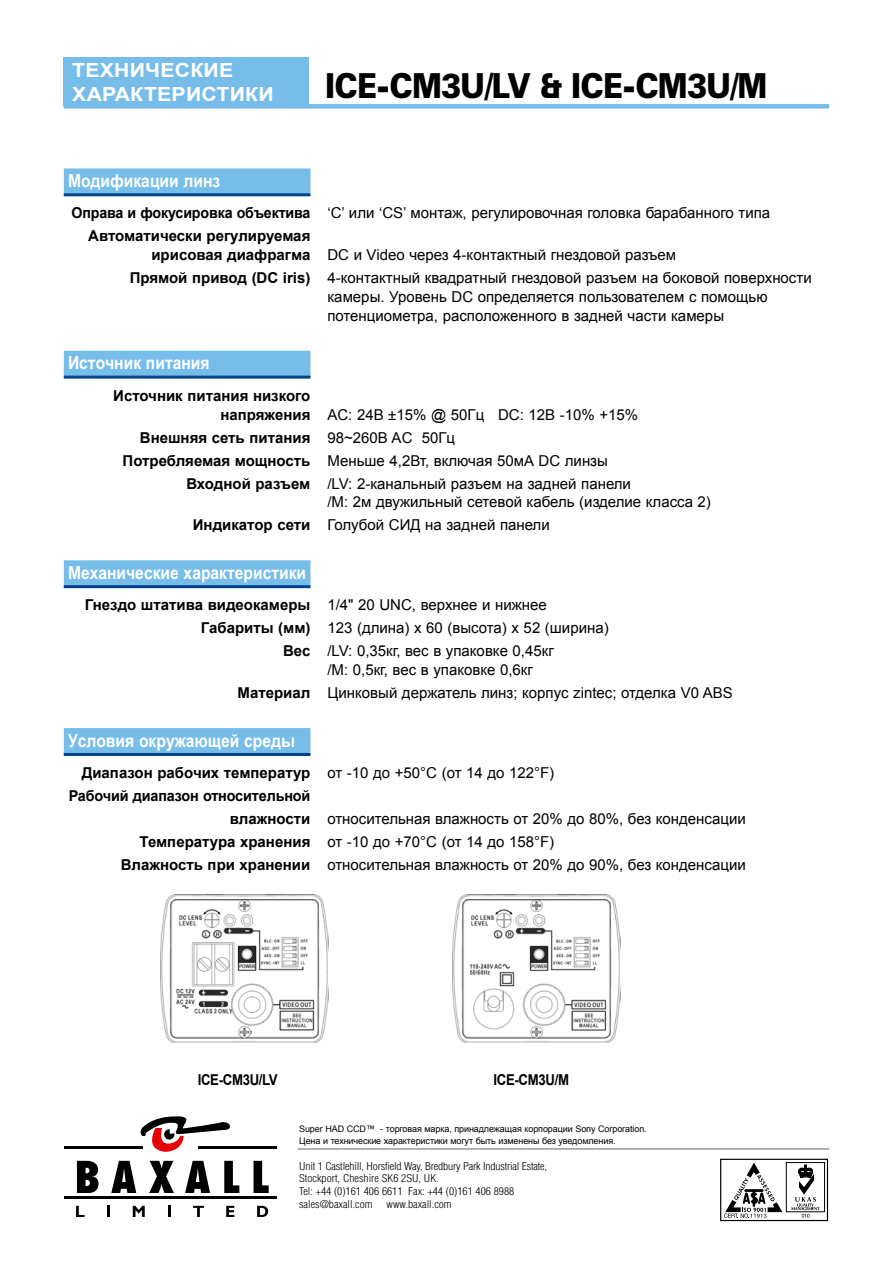
<style>
.page{position:relative;width:893px;height:1263px;background:#fff}
.page>*{position:absolute;margin:0;border:0;box-sizing:border-box;transform-origin:0 0}
.t1{font:900 34.5px "Zurich BT";letter-spacing:-.025em;color:#000;scale:.88 1}
.t2{font:700 19.5px/23.5px "Arial";letter-spacing:.01em;color:#fff;scale:1.09 1}
.t3{font:700 18px "Arial Narrow";color:#fff;scale:1.06 1}
.t4{font:15px/23px "Arial";color:#000}
.t5{font:700 15px/18.8px "Arial";color:#000}
.t6{font:700 15px "Arial";color:#000;scale:.96 1}
.t7{font:700 15px "Arial";letter-spacing:-.025em;color:#000;scale:.88 1}
.t8{font:700 15px "Arial";color:#000;scale:.88 1}
.t9{font:300 condensed 10.5px/12.9px "Helvetica";color:#000;scale:1.1 1}
.t10{font:9px/12px "Arial";letter-spacing:-.01em;color:#000}
.s1{font-weight:700}
.s2{font-weight:400}
</style>
<div class="page">
<div style="left:64px;top:57px;width:245px;height:49px;background:#76bde9"></div>
<div style="left:64px;top:104px;width:765px;height:5px;background:#76bde9"></div>
<hr style="left:298px;top:1148px;width:531px;height:2px;background:#97979b">
<svg style="left:140px;top:1116px;width:90px;height:36px"></svg>
<svg style="left:77px;top:1161px;width:22px;height:32px"></svg>
<svg style="left:111px;top:1161px;width:25px;height:32px"></svg>
<svg style="left:149px;top:1161px;width:25px;height:32px"></svg>
<svg style="left:185px;top:1161px;width:25px;height:32px"></svg>
<svg style="left:224px;top:1161px;width:15px;height:32px"></svg>
<svg style="left:254px;top:1161px;width:15px;height:32px"></svg>
<hr style="left:64px;top:1197px;width:212px;height:2px;background:#000">
<hr style="left:64px;top:1147px;width:79px;height:2px;background:#000">
<hr style="left:198px;top:1147px;width:78px;height:2px;background:#000">
<svg style="left:76px;top:1206px;width:9px;height:11px"></svg>
<svg style="left:107px;top:1206px;width:3px;height:11px"></svg>
<svg style="left:133px;top:1206px;width:12px;height:11px"></svg>
<svg style="left:168px;top:1206px;width:3px;height:11px"></svg>
<svg style="left:193px;top:1206px;width:11px;height:11px"></svg>
<svg style="left:226px;top:1206px;width:8px;height:11px"></svg>
<svg style="left:257px;top:1206px;width:11px;height:11px"></svg>
<div style="left:720px;top:1159px;width:108px;height:62px;border:1px solid #000"></div>
<div style="left:786px;top:1162px;width:39px;height:50px;border:1px solid #000"></div>
<svg style="left:791px;top:1165px;width:28px;height:53px"></svg>
<svg style="left:724px;top:1162px;width:58px;height:56px"></svg>
<div style="left:64px;top:168px;width:246px;height:27px;background:#76bde9"></div>
<hr style="left:64px;top:193px;width:246px;height:3px;background:#00448c">
<div style="left:64px;top:351px;width:246px;height:27px;background:#76bde9"></div>
<hr style="left:64px;top:376px;width:246px;height:3px;background:#00448c">
<div style="left:64px;top:560px;width:246px;height:27px;background:#76bde9"></div>
<hr style="left:64px;top:585px;width:246px;height:3px;background:#00448c">
<div style="left:64px;top:728px;width:246px;height:27px;background:#76bde9"></div>
<hr style="left:64px;top:753px;width:246px;height:3px;background:#00448c">
<img style="left:160px;top:894px;width:168px;height:149px">
<img style="left:452px;top:894px;width:168px;height:149px">
<h2 class="t2" style="left:72px;top:59px;width:186px">ТЕХНИЧЕСКИЕ<br>ХАРАКТЕРИСТИКИ</h2>
<h1 class="t1" style="left:325px;top:65px;width:504px">ICE-CM3U/LV &amp; ICE-CM3U/M</h1>
<p class="t3" style="left:68px;top:167px;width:145px">Модификации линз</p>
<p class="t4" style="left:88px;top:202px;width:683px;text-indent:-17px"><span class="s1">Оправа и фокусировка объектива</span> ‘C’ или ‘CS’ монтаж, регулировочная головка барабанного типа<br><span class="s1">Автоматически регулируемая</span></p>
<p class="t4" style="left:130px;top:244px;width:683px;text-indent:22px"><span class="s1">ирисовая диафрагма</span> DC и Video через 4-контактный гнездовой разъем<br><span class="s1">Прямой привод (DC iris)</span> 4-контактный квадратный гнездовой разъем на боковой поверхности</p>
<p class="t4" style="left:327px;top:287px;width:442px;line-height:18.8px">камеры. Уровень DC определяется пользователем с помощью потенциометра, расположенного в задней части камеры</p>
<p class="t3" style="left:68px;top:349px;width:135px">Источник питания</p>
<p class="t5" style="left:220px;top:387px;width:419px;text-indent:-107px">Источник питания низкого<br>напряжения <span class="s2">AC: 24В ±15% @ 50Гц DC: 12В -10% +15%</span></p>
<p class="t5" style="left:140px;top:428px;width:317px">Внешняя сеть питания <span class="s2">98~260В AC 50Гц</span></p>
<p class="t4" style="left:123px;top:449px;width:487px"><span class="s1">Потребляемая мощность</span> Меньше 4,2Вт, включая 50мА DC линзы</p>
<p class="t4" style="left:186px;top:472px;width:446px"><span class="s1">Входной разъем</span> /LV: 2-канальный разъем на задней панели</p>
<p class="t4" style="left:193px;top:491px;width:520px;text-indent:135px">/M: 2м двужильный сетевой кабель (изделие класса 2)<br><span class="s1">Индикатор сети</span> Голубой СИД на задней панели</p>
<p class="t3" style="left:68px;top:559px;width:226px">Механические характеристики</p>
<p class="t5" style="left:85px;top:596px;width:463px">Гнездо штатива видеокамеры <span class="s2">1/4" 20 UNC, верхнее и нижнее</span></p>
<p class="t4" style="left:201px;top:617px;width:409px"><span class="s1">Габариты (мм)</span> 123 (длина) x 60 (высота) x 52 (ширина)</p>
<p class="t4" style="left:283px;top:640px;width:272px"><span class="s1">Вес</span> /LV: 0,35кг, вес в упаковке 0,45кг</p>
<p class="t4" style="left:237px;top:658px;width:497px;text-indent:90px">/M: 0,5кг, вес в упаковке 0,6кг<br><span class="s1">Материал</span> Цинковый держатель линз; корпус zintec; отделка V0 ABS</p>
<p class="t3" style="left:68px;top:727px;width:216px">Условия окружающей среды</p>
<p class="t5" style="left:82px;top:764px;width:474px">Диапазон рабочих температур <span class="s2">от -10 до +50°C (от 14 до 122°F)</span></p>
<p class="t6" style="left:69px;top:786px;width:253px">Рабочий диапазон относительной</p>
<p class="t4" style="left:230px;top:807px;width:517px"><span class="s1">влажности</span> относительная влажность от 20% до 80%, без конденсации</p>
<p class="t4" style="left:140px;top:830px;width:416px"><span class="s1">Температура хранения</span> от -10 до +70°C (от 14 до 158°F)</p>
<p class="t4" style="left:121px;top:853px;width:626px"><span class="s1">Влажность при хранении</span> относительная влажность от 20% до 90%, без конденсации</p>
<p class="t7" style="left:198px;top:1069px;width:92px">ICE-CM3U/LV</p>
<p class="t8" style="left:494px;top:1069px;width:87px">ICE-CM3U/M</p>
<p class="t10" style="left:299px;top:1123px;width:349px">Super HAD CCD™ - торговая марка, принадлежащая корпорации Sony Corporation.<br>Цена и технические характеристики могут быть изменены без уведомления.</p>
<p class="t9" style="left:299px;top:1159px;width:227px">Unit 1 Castlehill, Horsfield Way, Bredbury Park Industrial Estate, Stockport, Cheshire SK6 2SU, UK.<br>Tel: +44 (0)161 406 6611 Fax: +44 (0)161 406 8988 sales@baxall.com</p>
<p class="t9" style="left:387px;top:1198px;width:61px">www.baxall.com</p>
</div>
